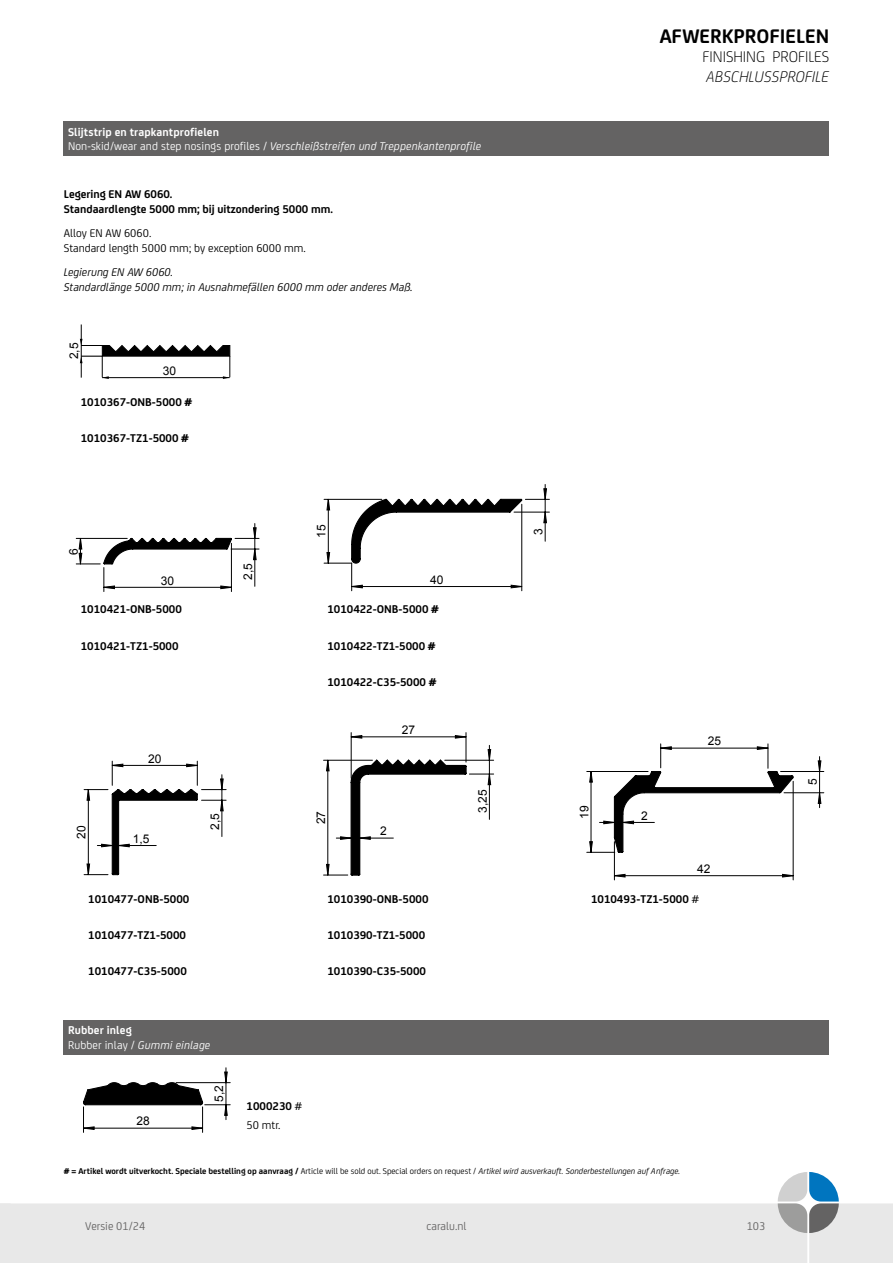
<style>
.page{position:relative;width:893px;height:1263px;background:#fff}
.page>*{position:absolute;margin:0;border:0;box-sizing:border-box;transform-origin:0 0}
.t1{font:700 21px "FS Joey";color:#000}
.t2{font:300 16.5px "FS Joey";color:#000}
.t3{font:italic 300 16.5px "FS Joey";color:#000}
.t4{font:700 12px/15px "FS Joey";color:#000}
.t5{font:italic 12px/14.4px "FS Joey";letter-spacing:.01em;color:#fff}
.t6{font:italic 12px/15px "FS Joey";color:#000}
.t7{font:12px "Arial";color:#000}
.t8{font:12px/15px "FS Joey";color:#000}
.t9{font:12px/14.4px "FS Joey";letter-spacing:.01em;color:#fff}
.t10{font:12px "FS Joey";color:#646363}
.t11{font:700 9px "FS Joey";color:#000}
.s1{font-weight:700;font-style:normal}
.s2{font-style:normal}
.s3{font-weight:700}
.s4{font-style:italic}
.s5{font-weight:400}
.s6{font-weight:400;font-style:italic}
</style>
<div class="page">
<div style="left:64px;top:121px;width:765px;height:34px;background:#646363"></div>
<div style="left:64px;top:1020px;width:765px;height:34px;background:#646363"></div>
<svg style="left:76px;top:523px;width:183px;height:68px"></svg>
<svg style="left:324px;top:484px;width:225px;height:107px"></svg>
<svg style="left:84px;top:761px;width:142px;height:115px"></svg>
<hr style="left:351px;top:732px;width:1px;height:46px;background:#000">
<hr style="left:466px;top:732px;width:1px;height:30px;background:#000">
<svg style="left:324px;top:735px;width:170px;height:141px"></svg>
<hr style="left:614px;top:842px;width:1px;height:38px;background:#000">
<hr style="left:793px;top:781px;width:1px;height:99px;background:#000">
<hr style="left:784px;top:792px;width:40px;height:1px;background:#000">
<hr style="left:781px;top:771px;width:43px;height:1px;background:#000">
<svg style="left:817px;top:757px;width:5px;height:51px"></svg>
<svg style="left:587px;top:744px;width:207px;height:134px"></svg>
<svg style="left:83px;top:1068px;width:147px;height:64px"></svg>
<hr style="left:81px;top:324px;width:1px;height:54px;background:#000">
<svg style="left:80px;top:339px;width:151px;height:40px"></svg>
<div style="left:11px;top:1203px;width:767px;height:60px;background:#e8e8e8"></div>
<svg style="left:0;top:1203px;width:11px;height:60px"></svg>
<svg style="left:778px;top:1172px;width:115px;height:91px"></svg>
<p class="t5" style="left:68px;top:124px;width:415px"><span class="s1">Slijtstrip en trapkantprofielen<br></span><span class="s2">Non-skid/wear and step nosings profiles /</span> Verschleißstreifen und Treppenkantenprofile</p>
<p class="t4" style="left:64px;top:185px;width:271px">Legering EN AW 6060.<br>Standaardlengte 5000 mm; bij uitzondering 5000 mm.</p>
<p class="t8" style="left:64px;top:224px;width:243px">Alloy EN AW 6060.<br>Standard length 5000 mm; by exception 6000 mm.</p>
<p class="t6" style="left:64px;top:264px;width:351px">Legierung EN AW 6060.<br>Standardlänge 5000 mm; in Ausnahmefällen 6000 mm oder anderes Maß.</p>
<p class="t7" style="left:66px;top:359px;width:18px;rotate:-90deg">2,5</p>
<p class="t7" style="left:163px;top:363px;width:15px">30</p>
<p class="t4" style="left:81px;top:393px;width:113px">1010367-ONB-5000 #</p>
<p class="t4" style="left:81px;top:429px;width:110px">1010367-TZ1-5000 #</p>
<p class="t7" style="left:82px;top:402px;width:75px">1133 030-000</p>
<p class="t7" style="left:66px;top:554px;width:8px;rotate:-90deg">6</p>
<p class="t7" style="left:161px;top:572px;width:15px">30</p>
<p class="t4" style="left:81px;top:601px;width:103px">1010421-ONB-5000</p>
<p class="t4" style="left:81px;top:637px;width:99px">1010421-TZ1-5000</p>
<p class="t7" style="left:240px;top:580px;width:18px;rotate:-90deg">2,5</p>
<p class="t7" style="left:74px;top:839px;width:15px;rotate:-90deg">20</p>
<p class="t7" style="left:148px;top:751px;width:15px">20</p>
<p class="t7" style="left:133px;top:831px;width:18px">1,5</p>
<p class="t4" style="left:88px;top:890px;width:103px">1010477-ONB-5000</p>
<p class="t4" style="left:88px;top:926px;width:99px">1010477-TZ1-5000</p>
<p class="t4" style="left:88px;top:962px;width:100px">1010477-C35-5000</p>
<p class="t7" style="left:207px;top:830px;width:18px;rotate:-90deg">2,5</p>
<p class="t7" style="left:314px;top:538px;width:15px;rotate:-90deg">15</p>
<p class="t7" style="left:530px;top:535px;width:8px;rotate:-90deg">3</p>
<p class="t7" style="left:430px;top:572px;width:15px">40</p>
<p class="t4" style="left:327px;top:601px;width:113px">1010422-ONB-5000 #</p>
<p class="t4" style="left:327px;top:637px;width:110px">1010422-TZ1-5000 #</p>
<p class="t4" style="left:327px;top:673px;width:111px">1010422-C35-5000 #</p>
<p class="t7" style="left:313px;top:824px;width:15px;rotate:-90deg">27</p>
<p class="t7" style="left:402px;top:722px;width:15px">27</p>
<p class="t7" style="left:380px;top:823px;width:8px">2</p>
<p class="t4" style="left:327px;top:890px;width:103px">1010390-ONB-5000</p>
<p class="t4" style="left:327px;top:926px;width:99px">1010390-TZ1-5000</p>
<p class="t4" style="left:327px;top:962px;width:100px">1010390-C35-5000</p>
<p class="t7" style="left:475px;top:813px;width:25px;rotate:-90deg">3,25</p>
<p class="t9" style="left:68px;top:1022px;width:144px"><span class="s3">Rubber inleg<br></span>Rubber inlay / <span class="s4">Gummi einlage</span></p>
<p class="t7" style="left:136px;top:1113px;width:15px">28</p>
<p class="t7" style="left:211px;top:1102px;width:18px;rotate:-90deg">5,2</p>
<p class="t4" style="left:247px;top:1097px;width:57px;line-height:18px">1000230 <span class="s5">#<br>50 mtr.</span></p>
<h1 class="t1" style="left:660px;top:20px;width:171px">AFWERKPROFIELEN</h1>
<h2 class="t2" style="left:702px;top:45px;width:128px">FINISHING PROFILES</h2>
<h2 class="t3" style="left:706px;top:65px;width:125px">ABSCHLUSSPROFILE</h2>
<p class="t7" style="left:576px;top:818px;width:15px;rotate:-90deg">19</p>
<p class="t7" style="left:641px;top:808px;width:8px">2</p>
<p class="t7" style="left:708px;top:733px;width:15px">25</p>
<p class="t7" style="left:697px;top:861px;width:15px">42</p>
<p class="t4" style="left:591px;top:890px;width:109px">1010493-TZ1-5000 <span class="s5">#</span></p>
<p class="t7" style="left:805px;top:785px;width:8px;rotate:-90deg">5</p>
<p class="t11" style="left:64px;top:1165px;width:618px"># = Artikel wordt uitverkocht. Speciale bestelling op aanvraag / <span class="s5">Article will be sold out. Special orders on request /</span> <span class="s6">Artikel wird ausverkauft. Sonderbestellungen auf Anfrage.</span></p>
<p class="t10" style="left:85px;top:1217px;width:62px">Versie 01/24</p>
<p class="t10" style="left:426px;top:1217px;width:42px">caralu.nl</p>
<p class="t10" style="left:747px;top:1217px;width:20px">103</p>
</div>
